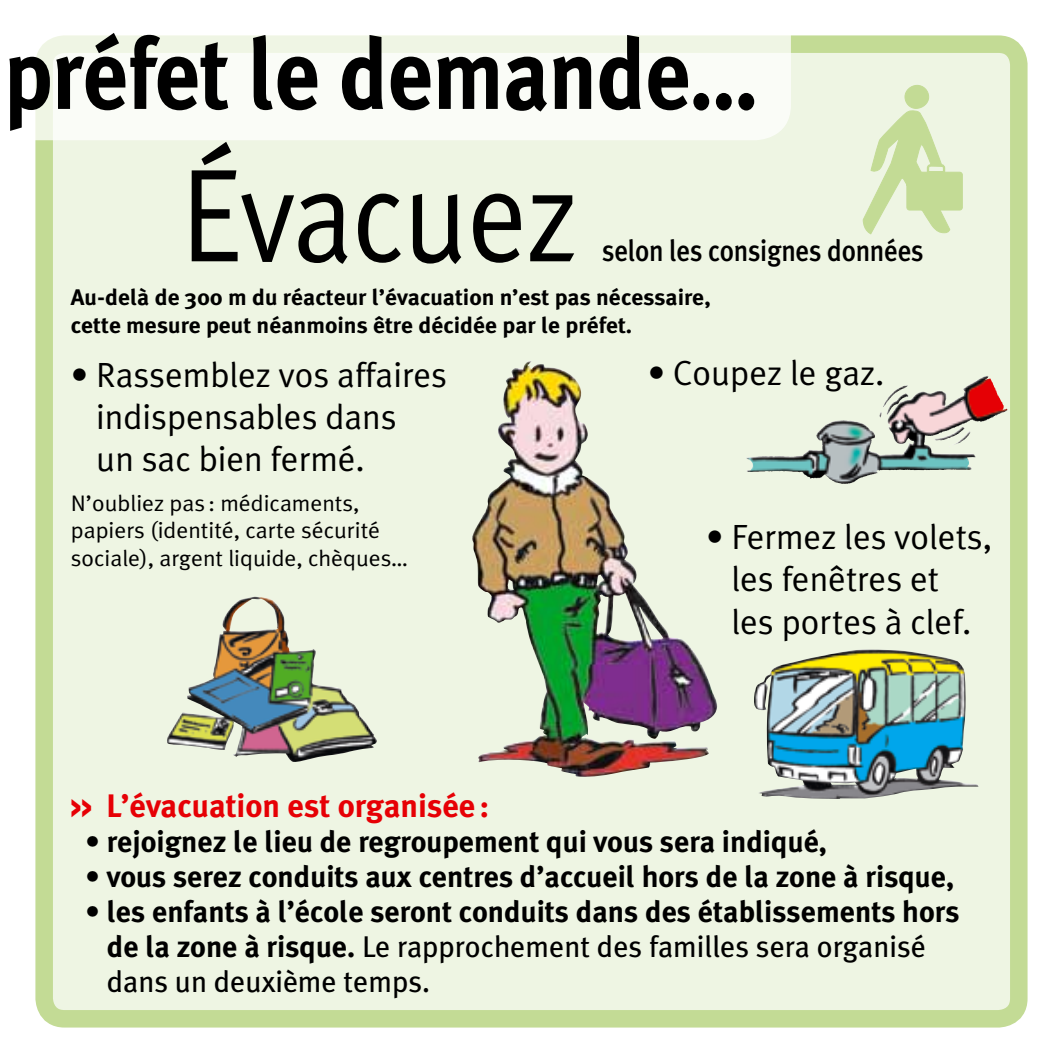
<style>
.page{position:relative;width:1063px;height:1063px;background:#fff}
.page>*{position:absolute;margin:0;border:0;box-sizing:border-box;transform-origin:0 0}
.t1{font:132.5px "Meta Plus Normal";letter-spacing:-.01em;color:#000;scale:.9 1}
.t2{font:700 100px "Meta Plus";letter-spacing:-.01em;color:#000;scale:.9 1}
.t3{font:35px/42.5px "Meta Plus Normal";color:#000}
.t4{font:700 32.5px "Meta Plus";color:#e60005}
.t5{font:700 30px/35px "Meta Plus";color:#000}
.t6{font:500 30px "Meta Plus";letter-spacing:-.01em;color:#000;scale:.9 1}
.t7{font:700 22.5px/27.5px "Meta Plus";color:#000;scale:1.05 1}
.t8{font:22.5px/27.5px "Meta Plus Normal";color:#000;scale:1.05 1}
.s1{font-family:"Meta Plus";font-weight:700}
.s2{font-family:"Helvetica Neue LT Std";font-weight:900;font-size:35px}
.s3{font-weight:400}
</style>
<div class="page">
<div style="left:44px;top:44px;width:975px;height:975px;background:#eef5e3;border-radius:20px"></div>
<div style="left:35px;top:35px;width:993px;height:993px;border:18px solid #c3db95;border-radius:20px"></div>
<div style="left:905px;top:85px;width:24px;height:24px;background:#c3db95;border-radius:50%"></div>
<div style="left:905px;top:85px;width:24px;height:24px;border:1px solid #c3db95;border-radius:50%"></div>
<svg style="left:862px;top:110px;width:101px;height:124px"></svg>
<img style="left:167px;top:597px;width:210px;height:165px">
<img style="left:932px;top:376px;width:55px;height:31px">
<img style="left:754px;top:649px;width:225px;height:150px">
<img style="left:472px;top:368px;width:237px;height:409px">
<svg style="left:35px;top:35px;width:756px;height:105px;background:#f7faf3"></svg>
<h2 class="t2" style="left:4px;top:16px;width:839px">préfet le demande…</h2>
<h1 class="t1" style="left:181px;top:139px;width:443px">Évacuez</h1>
<p class="t6" style="left:602px;top:234px;width:359px">selon les consignes données</p>
<p class="t7" style="left:71px;top:284px;width:611px">Au-delà de 300 m du réacteur l’évacuation n’est pas nécessaire, cette mesure peut néanmoins être décidée par le préfet.</p>
<p class="t3" style="left:96px;top:353px;width:352px;text-indent:-25px"><span class="s1">•</span> Rassemblez vos affaires indispensables dans<br>un sac bien fermé.</p>
<p class="t8" style="left:71px;top:489px;width:322px">N’oubliez pas : médicaments, papiers (identité, carte sécurité sociale), argent liquide, chèques…</p>
<p class="t3" style="left:648px;top:351px;width:238px"><span class="s1">•</span> Coupez le gaz.</p>
<p class="t3" style="left:731px;top:515px;width:262px;text-indent:-25px"><span class="s1">•</span> Fermez les volets, les fenêtres et<br>les portes à clef.</p>
<p class="t4" style="left:71px;top:787px;width:420px"><span class="s2">&gt;&gt;</span> L’évacuation est organisée:</p>
<p class="t5" style="left:85px;top:824px;width:743px">• rejoignez le lieu de regroupement qui vous sera indiqué,</p>
<p class="t5" style="left:85px;top:859px;width:871px">• vous serez conduits aux centres d’accueil hors de la zone à risque,</p>
<p class="t5" style="left:107px;top:894px;width:854px;text-indent:-22px">• les enfants à l’école seront conduits dans des établissements hors de la zone à risque. <span class="s3">Le rapprochement des familles sera organisé dans un deuxième temps.</span></p>
</div>
